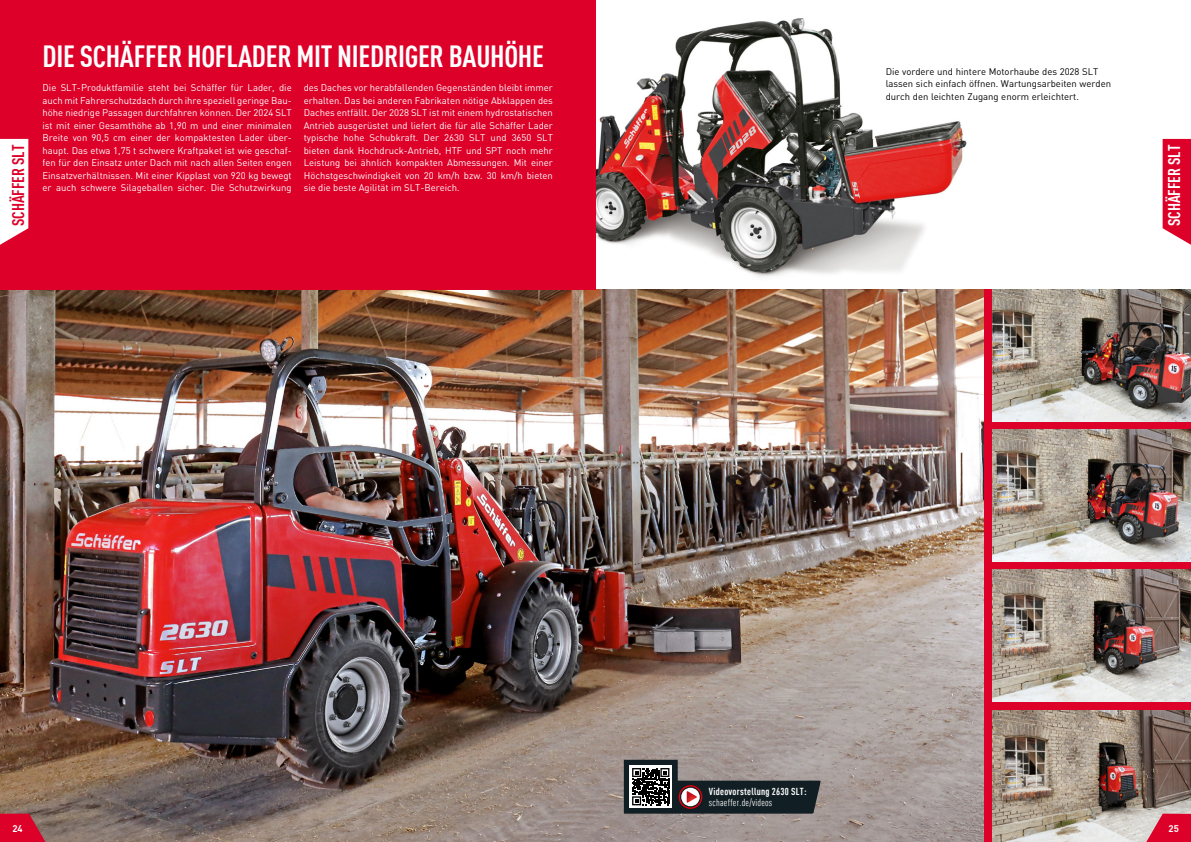
<style>
.page{position:relative;width:1191px;height:842px;background:#fff}
.page>*{position:absolute;margin:0;border:0;box-sizing:border-box;transform-origin:0 0}
.t1{font:700 condensed 30px "DIN Offc Pro";letter-spacing:-.01em;color:#fff}
.t2{font:700 condensed 16.7px "DIN Offc Pro";color:#dd0029}
.t3{font:700 condensed 16.7px "DIN Offc Pro";color:#fff}
.t4{font:700 condensed 10px "DIN Offc Pro";letter-spacing:.025em;color:#fff}
.t5{font:condensed 10px "DIN Offc Pro";letter-spacing:.025em;color:#fff}
.t6{font:9.5px/12.5px "DIN Offc Pro";color:#fff;text-align:justify}
.t7{font:9.5px/12.5px "DIN Offc Pro";color:#000}
.t8{font:700 9.5px "DIN Offc Pro";color:#fff}
</style>
<div class="page">
<img style="left:595px;top:8px;width:372px;height:281px">
<div style="left:624px;top:289px;width:567px;height:553px;background:#dd0029"></div>
<img style="left:0;top:289px;width:984px;height:553px">
<svg style="left:0;top:814px;width:45px;height:28px"></svg>
<div style="left:0;top:0;width:595px;height:289px;background:#dd0029"></div>
<svg style="left:0;top:139px;width:28px;height:106px;background:#fceaee"></svg>
<img style="left:992px;top:710px;width:199px;height:132px">
<svg style="left:1146px;top:814px;width:45px;height:28px"></svg>
<img style="left:992px;top:289px;width:199px;height:132px">
<img style="left:992px;top:429px;width:199px;height:132px">
<img style="left:992px;top:570px;width:199px;height:132px">
<svg style="left:1162px;top:139px;width:29px;height:106px;background:#e0193e"></svg>
<svg style="left:611px;top:760px;width:214px;height:54px;background:#5c5b5c"></svg>
<h2 class="t2" style="left:6px;top:226px;width:83px;rotate:-90deg">SCHÄFFER SLT</h2>
<h1 class="t1" style="left:43px;top:35px;width:503px">DIE SCHÄFFER HOFLADER MIT NIEDRIGER BAUHÖHE</h1>
<p class="t6" style="left:43px;top:81px;width:251px">Die SLT-Produktfamilie steht bei Schäffer für Lader, die auch mit Fahrerschutzdach durch ihre speziell geringe Bau&shy;höhe niedrige Passagen durchfahren können. Der 2024 SLT ist mit einer Gesamthöhe ab 1,90 m und einer minimalen Breite von 90,5 cm einer der kompaktesten Lader über&shy;haupt. Das etwa 1,75 t schwere Kraftpaket ist wie geschaf&shy;fen für den Einsatz unter Dach mit nach allen Seiten engen Einsatzverhältnissen. Mit einer Kipplast von 920 kg bewegt er auch schwere Silageballen sicher. Die Schutzwirkung</p>
<p class="t6" style="left:304px;top:81px;width:251px">des Daches vor herabfallenden Gegenständen bleibt immer erhalten. Das bei anderen Fabrikaten nötige Abklappen des Daches entfällt. Der 2028 SLT ist mit einem hydrostatischen Antrieb ausgerüstet und liefert die für alle Schäffer Lader typische hohe Schubkraft. Der 2630 SLT und 3650 SLT bieten dank Hochdruck-Antrieb, HTF und SPT noch mehr Leistung bei ähnlich kompakten Abmessungen. Mit einer Höchstgeschwindigkeit von 20 km/h bzw. 30 km/h bieten sie die beste Agilität im SLT-Bereich.</p>
<p class="t7" style="left:885px;top:64px;width:227px">Die vordere und hintere Motorhaube des 2028 SLT lassen sich einfach öffnen. Wartungsarbeiten werden durch den leichten Zugang enorm erleichtert.</p>
<h2 class="t3" style="left:1161px;top:226px;width:83px;rotate:-90deg">SCHÄFFER SLT</h2>
<p class="t8" style="left:12px;top:821px;width:12px">24</p>
<p class="t4" style="left:709px;top:784px;width:99px">Videovorstellung 2630 SLT:</p>
<p class="t5" style="left:709px;top:796px;width:65px">schaeffer.de/videos</p>
<p class="t8" style="left:1168px;top:821px;width:12px">25</p>
</div>
